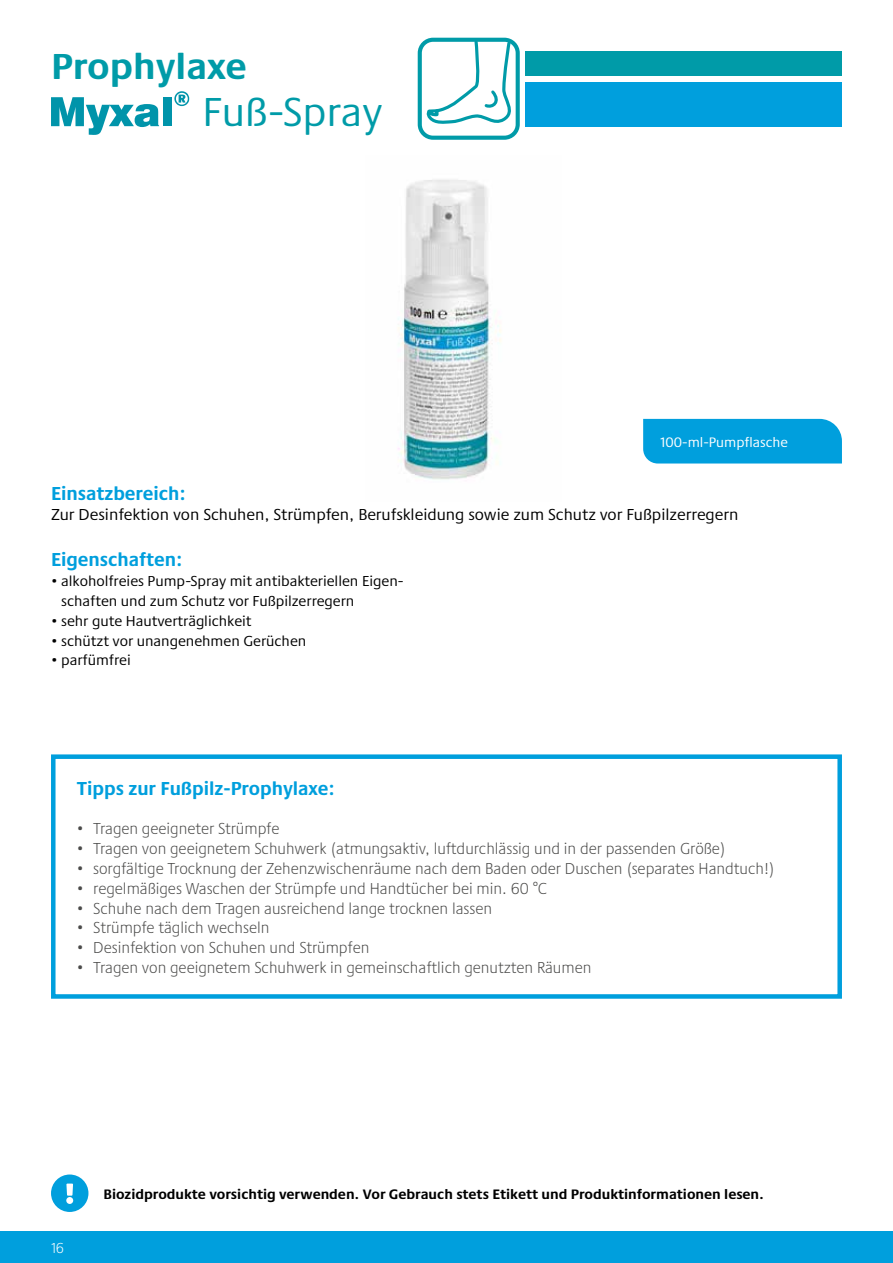
<style>
.page{position:relative;width:893px;height:1263px;background:#fff}
.page>*{position:absolute;margin:0;border:0;box-sizing:border-box;transform-origin:0 0}
.t1{font:42px "Praxis Next";color:#009ba8}
.t2{font:700 37.5px "Praxis Next";color:#009ba8}
.t3{font:700 19.5px "Praxis Next";color:#009fdd;scale:.96 1}
.t4{font:300 16.5px "Praxis Next";color:#4a4a49;scale:.96 1}
.t5{font:16.5px "Praxis Next";color:#000}
.t6{font:15px/19.8px "Praxis Next";color:#000}
.t7{font:300 15px "Praxis Next";color:#fff;scale:.96 1}
.t8{font:700 14.25px "Praxis Next";color:#000}
.t9{font:14.25px "Praxis Next";color:#fff}
</style>
<div class="page">
<div style="left:0;top:1231px;width:893px;height:32px;background:#009fdd"></div>
<img style="left:397px;top:179px;width:104px;height:301px">
<div style="left:51px;top:754px;width:791px;height:245px;border:4px solid #009fdd"></div>
<div style="left:526px;top:51px;width:316px;height:25px;background:#009ba8"></div>
<div style="left:526px;top:82px;width:316px;height:44px;background:#009fdd"></div>
<svg style="left:418px;top:38px;width:102px;height:102px"></svg>
<svg style="left:51px;top:97px;width:108px;height:38px"></svg>
<div style="left:163px;top:97px;width:8px;height:29px;background:#0094aa"></div>
<svg style="left:174px;top:91px;width:15px;height:15px"></svg>
<div style="left:643px;top:419px;width:199px;height:44px;background:#009fdd"></div>
<svg style="left:51px;top:1174px;width:37px;height:38px"></svg>
<h2 class="t2" style="left:51px;top:37px;width:197px">Prophylaxe</h2>
<h1 class="t1" style="left:203px;top:80px;width:181px">Fuß-Spray</h1>
<p class="t9" style="left:660px;top:431px;width:129px">100-ml-Pumpflasche</p>
<p class="t3" style="left:51px;top:478px;width:142px">Einsatzbereich:</p>
<p class="t5" style="left:51px;top:502px;width:689px">Zur Desinfektion von Schuhen, Strümpfen, Berufskleidung sowie zum Schutz vor Fußpilzerregern</p>
<p class="t3" style="left:51px;top:544px;width:139px">Eigenschaften:</p>
<p class="t6" style="left:61px;top:571px;width:344px;text-indent:-10px">• alkoholfreies Pump-Spray mit antibakteriellen Eigen&shy;schaften und zum Schutz vor Fußpilzerregern</p>
<p class="t6" style="left:51px;top:610px;width:202px">• sehr gute Hautverträglichkeit</p>
<p class="t6" style="left:51px;top:630px;width:257px">• schützt vor unangenehmen Gerüchen</p>
<p class="t6" style="left:51px;top:650px;width:81px">• parfümfrei</p>
<p class="t3" style="left:77px;top:773px;width:270px">Tipps zur Fußpilz-Prophylaxe:</p>
<p class="t4" style="left:77px;top:816px;width:213px">• Tragen geeigneter Strümpfe</p>
<p class="t4" style="left:77px;top:836px;width:678px">• Tragen von geeignetem Schuhwerk (atmungsaktiv, luftdurchlässig und in der passenden Größe)</p>
<p class="t4" style="left:77px;top:856px;width:729px">• sorgfältige Trocknung der Zehenzwischenräume nach dem Baden oder Duschen (separates Handtuch!)</p>
<p class="t4" style="left:77px;top:876px;width:491px">• regelmäßiges Waschen der Strümpfe und Handtücher bei min. 60 °C</p>
<p class="t4" style="left:77px;top:896px;width:434px">• Schuhe nach dem Tragen ausreichend lange trocknen lassen</p>
<p class="t4" style="left:77px;top:915px;width:202px">• Strümpfe täglich wechseln</p>
<p class="t4" style="left:77px;top:935px;width:306px">• Desinfektion von Schuhen und Strümpfen</p>
<p class="t4" style="left:77px;top:955px;width:538px">• Tragen von geeignetem Schuhwerk in gemeinschaftlich genutzten Räumen</p>
<p class="t7" style="left:51px;top:1236px;width:15px">16</p>
<p class="t8" style="left:104px;top:1182px;width:662px">Biozidprodukte vorsichtig verwenden. Vor Gebrauch stets Etikett und Produktinformationen lesen.</p>
</div>
